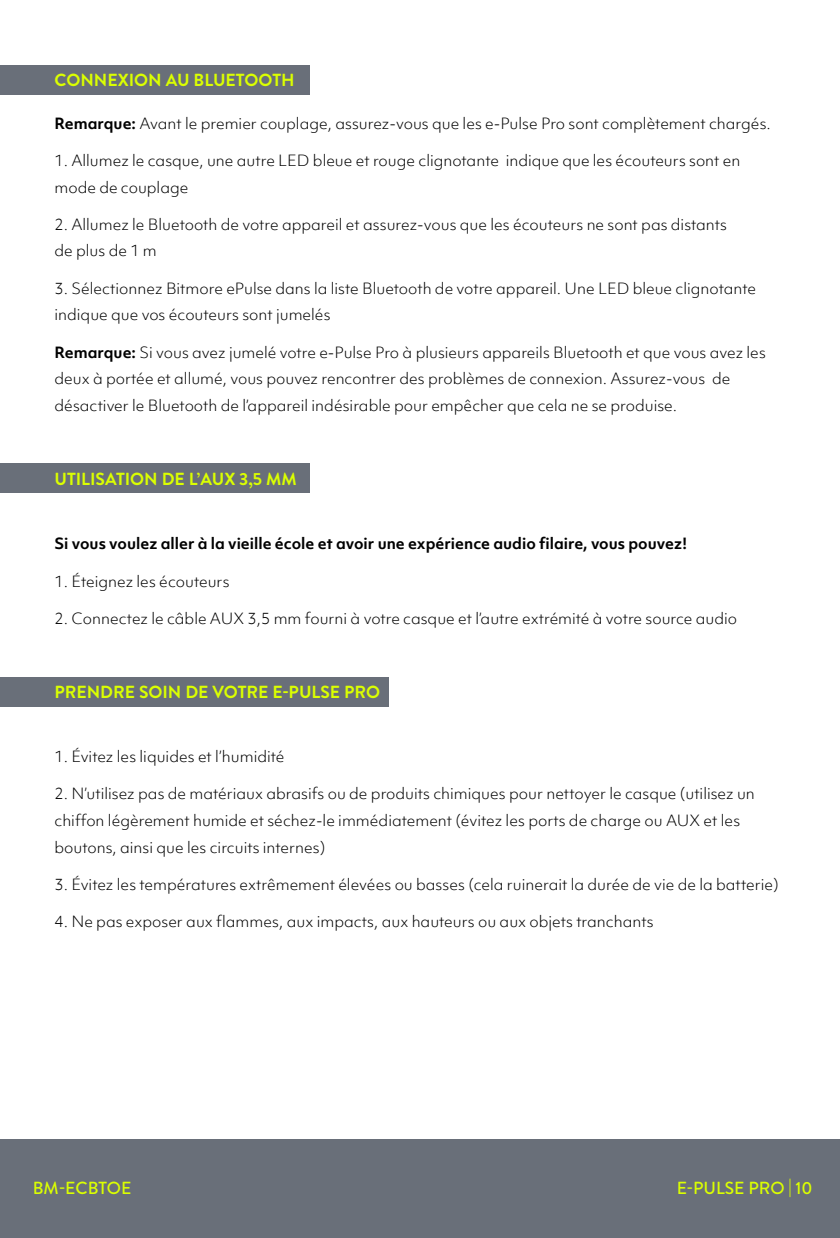
<style>
.page{position:relative;width:840px;height:1238px;background:#fff}
.page>*{position:absolute;margin:0;border:0;box-sizing:border-box;transform-origin:0 0}
.t1{font:700 17.5px "Brandon Grotesque";color:#dbff01}
.t2{font:500 17.5px "Brandon Grotesque";color:#dbff01}
.t3{font:300 14.88px/26.8px "Objektiv Mk 1";color:#000}
.t4{font:700 14.88px "Objektiv Mk 1";color:#000}
.s1{font-weight:700}
</style>
<div class="page">
<div style="left:0;top:677px;width:388px;height:30px;background:#696f79"></div>
<div style="left:0;top:463px;width:310px;height:30px;background:#696f79"></div>
<div style="left:0;top:65px;width:309px;height:30px;background:#696f79"></div>
<div style="left:0;top:1139px;width:840px;height:98px;background:#696f79"></div>
<p class="t1" style="left:54px;top:68px;width:242px">CONNEXION AU BLUETOOTH</p>
<p class="t3" style="left:54px;top:109px;width:718px"><span class="s1">Remarque:</span> Avant le premier couplage, assurez-vous que les e-Pulse Pro sont complètement chargés.</p>
<p class="t3" style="left:54px;top:147px;width:687px">1. Allumez le casque, une autre LED bleue et rouge clignotante indique que les écouteurs sont en mode de couplage</p>
<p class="t3" style="left:54px;top:211px;width:674px">2. Allumez le Bluetooth de votre appareil et assurez-vous que les écouteurs ne sont pas distants de plus de 1 m</p>
<p class="t3" style="left:54px;top:274px;width:703px">3. Sélectionnez Bitmore ePulse dans la liste Bluetooth de votre appareil. Une LED bleue clignotante indique que vos écouteurs sont jumelés</p>
<p class="t3" style="left:54px;top:338px;width:713px"><span class="s1">Remarque:</span> Si vous avez jumelé votre e-Pulse Pro à plusieurs appareils Bluetooth et que vous avez les deux à portée et allumé, vous pouvez rencontrer des problèmes de connexion. Assurez-vous de désactiver le Bluetooth de l’appareil indésirable pour empêcher que cela ne se produise.</p>
<p class="t1" style="left:54px;top:467px;width:244px">UTILISATION DE L’AUX 3,5 MM</p>
<p class="t4" style="left:54px;top:533px;width:635px">Si vous voulez aller à la vieille école et avoir une expérience audio filaire, vous pouvez!</p>
<p class="t3" style="left:54px;top:567px;width:177px">1. Éteignez les écouteurs</p>
<p class="t3" style="left:54px;top:604px;width:684px">2. Connectez le câble AUX 3,5 mm fourni à votre casque et l’autre extrémité à votre source audio</p>
<p class="t1" style="left:54px;top:680px;width:327px">PRENDRE SOIN DE VOTRE E-PULSE PRO</p>
<p class="t3" style="left:54px;top:743px;width:232px">1. Évitez les liquides et l’humidité</p>
<p class="t3" style="left:54px;top:780px;width:702px">2. N’utilisez pas de matériaux abrasifs ou de produits chimiques pour nettoyer le casque (utilisez un chiffon légèrement humide et séchez-le immédiatement (évitez les ports de charge ou AUX et les boutons, ainsi que les circuits internes)</p>
<p class="t3" style="left:54px;top:871px;width:726px">3. Évitez les températures extrêmement élevées ou basses (cela ruinerait la durée de vie de la batterie)</p>
<p class="t3" style="left:54px;top:908px;width:601px">4. Ne pas exposer aux flammes, aux impacts, aux hauteurs ou aux objets tranchants</p>
<p class="t2" style="left:33px;top:1175px;width:100px">BM-ECBTOE</p>
<p class="t2" style="left:677px;top:1175px;width:137px">E-PULSE PRO | 10</p>
</div>
